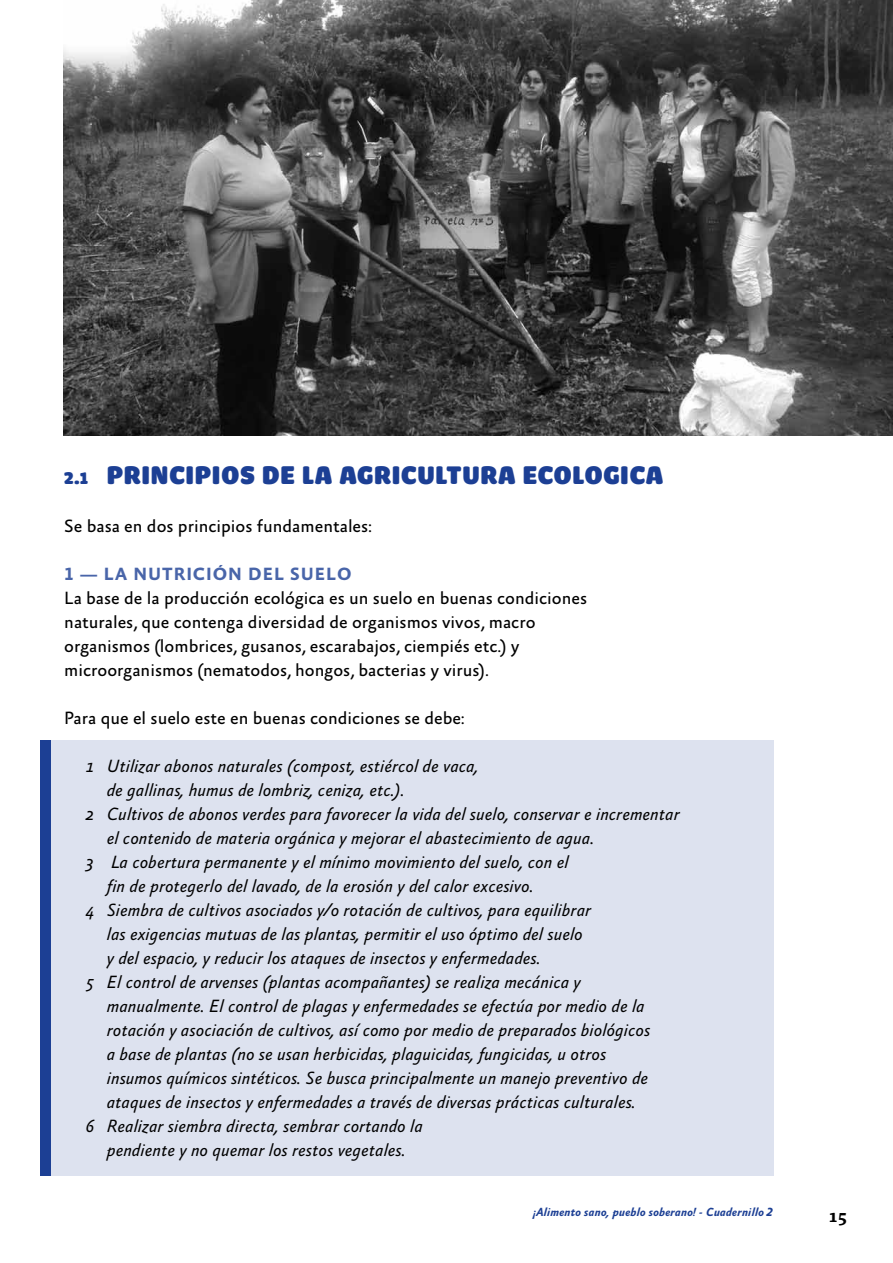
<style>
.page{position:relative;width:893px;height:1263px;background:#fff}
.page>*{position:absolute;margin:0;border:0;box-sizing:border-box;transform-origin:0 0}
.t1{font:900 27px "Kuppa";letter-spacing:.03em;color:#1c3f94}
.t2{font:italic 18px "Absara Sans";color:#000}
.t3{font:18px/24px "Absara Sans";color:#000}
.t4{font:700 18px "Absara Sans TF";letter-spacing:.05em;color:#4965a9}
.t5{font:700 18px "Absara";color:#000}
.t6{font:italic 700 12px "Absara Sans TF";color:#1c3f94}
.s1{font-size:18px}
</style>
<div class="page">
<div style="left:48px;top:740px;width:726px;height:435px;background:#dde2ef"></div>
<div style="left:40px;top:740px;width:11px;height:435px;background:#1c3f94"></div>
<img style="left:63px;top:0;width:830px;height:436px">
<h1 class="t1" style="left:64px;top:459px;width:600px"><span class="s1">2.1</span> PRINCIPIOS DE LA AGRICULTURA ECOLOGICA</h1>
<p class="t3" style="left:64px;top:515px;width:309px">Se basa en dos principios fundamentales:</p>
<p class="t4" style="left:64px;top:564px;width:289px">1 — LA N UTRICIÓN DEL SUELO</p>
<p class="t3" style="left:64px;top:587px;width:524px">La base de la producción ecológica es un suelo en buenas condiciones naturales, que contenga diversidad de organismos vivos, macro organismos (lombrices, gusanos, escarabajos, ciempiés etc.) y microorganismos (nematodos, hongos, bacterias y virus).</p>
<p class="t3" style="left:64px;top:707px;width:402px">Para que el suelo este en buenas condiciones se debe:</p>
<p class="t2" style="left:86px;top:756px;width:395px">1 Utilizar abonos naturales (compost, estiércol de vaca,</p>
<p class="t2" style="left:107px;top:780px;width:299px">de gallinas, humus de lombriz, ceniza, etc.).</p>
<p class="t2" style="left:86px;top:804px;width:596px">2 Cultivos de abonos verdes para favorecer la vida del suelo, conservar e incrementar</p>
<p class="t2" style="left:107px;top:828px;width:489px">el contenido de materia orgánica y mejorar el abastecimiento de agua.</p>
<p class="t2" style="left:86px;top:852px;width:485px">3 La cobertura permanente y el mínimo movimiento del suelo, con el</p>
<p class="t2" style="left:107px;top:876px;width:428px">fin de protegerlo del lavado, de la erosión y del calor excesivo.</p>
<p class="t2" style="left:86px;top:900px;width:507px">4 Siembra de cultivos asociados y/o rotación de cultivos, para equilibrar</p>
<p class="t2" style="left:107px;top:924px;width:478px">las exigencias mutuas de las plantas, permitir el uso óptimo del suelo</p>
<p class="t2" style="left:107px;top:948px;width:435px">y del espacio, y reducir los ataques de insectos y enfermedades.</p>
<p class="t2" style="left:86px;top:972px;width:497px">5 El control de arvenses (plantas acompañantes) se realiza mecánica y</p>
<p class="t2" style="left:107px;top:996px;width:540px">manualmente. El control de plagas y enfermedades se efectúa por medio de la</p>
<p class="t2" style="left:107px;top:1020px;width:545px">rotación y asociación de cultivos, así como por medio de preparados biológicos</p>
<p class="t2" style="left:107px;top:1044px;width:501px">a base de plantas (no se usan herbicidas, plaguicidas, fungicidas, u otros</p>
<p class="t2" style="left:107px;top:1068px;width:543px">insumos químicos sintéticos. Se busca principalmente un manejo preventivo de</p>
<p class="t2" style="left:107px;top:1092px;width:531px">ataques de insectos y enfermedades a través de diversas prácticas culturales.</p>
<p class="t2" style="left:86px;top:1116px;width:339px">6 Realizar siembra directa, sembrar cortando la</p>
<p class="t2" style="left:107px;top:1140px;width:300px">pendiente y no quemar los restos vegetales.</p>
<p class="t6" style="left:533px;top:1206px;width:241px">¡Alimento sano, pueblo soberano! - Cuadernillo 2</p>
<p class="t5" style="left:828px;top:1205px;width:20px">15</p>
</div>
